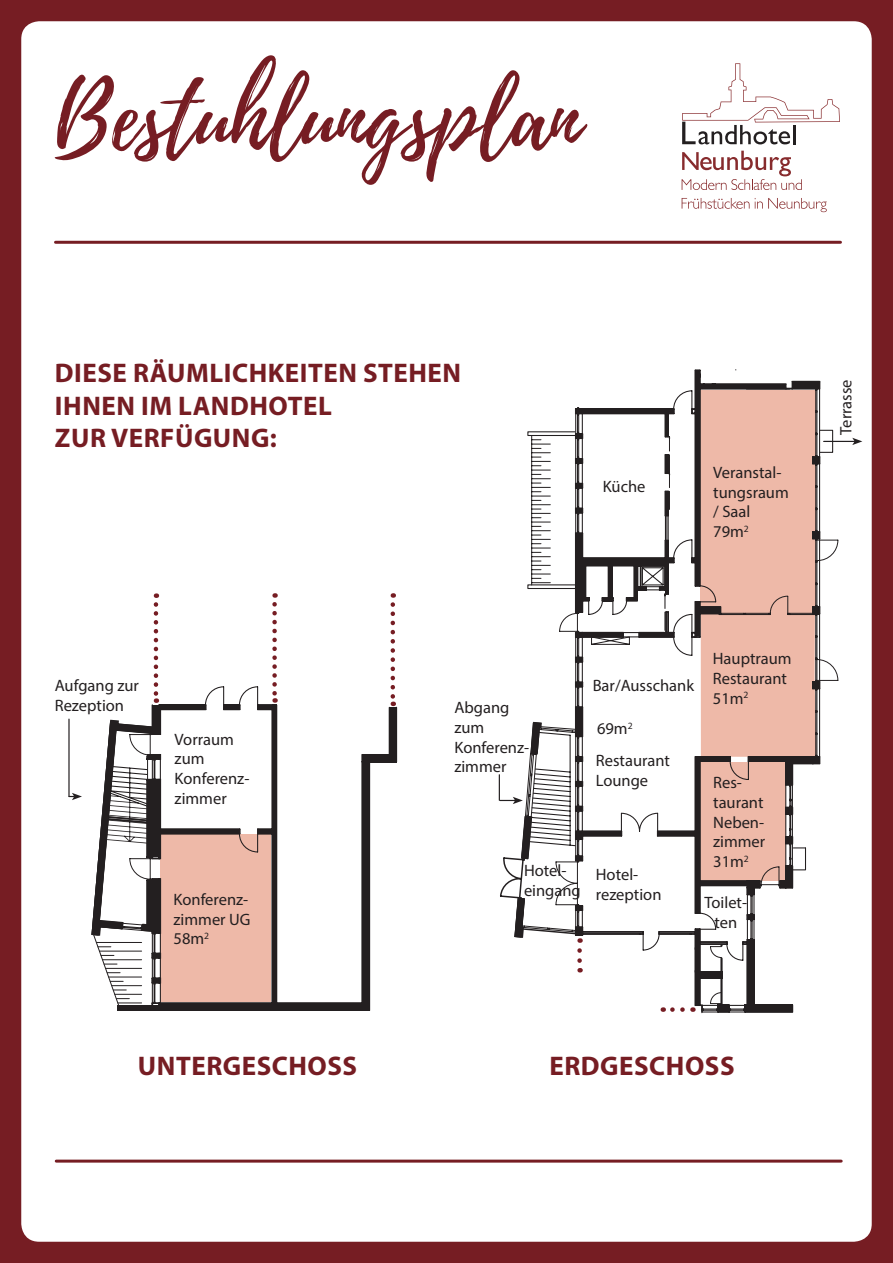
<style>
.page{position:relative;width:893px;height:1263px;background:#761d23}
.page>*{position:absolute;margin:0;border:0;box-sizing:border-box;transform-origin:0 0}
.t1{font:89.1px "Playlist Script";color:#761d23}
.t2{font:700 27px/32.4px "Myriad Pro";letter-spacing:.02em;color:#761d23}
.t3{font:16.5px/19.8px "Myriad Pro";color:#231f20}
</style>
<div class="page">
<div style="left:21px;top:21px;width:851px;height:1221px;background:#fff;border-radius:18px"></div>
<hr style="left:56px;top:241px;width:784px;height:3px;background:#761d23">
<hr style="left:56px;top:1159px;width:785px;height:3px;background:#761d23">
<svg style="left:499px;top:21px;width:373px;height:917px"></svg>
<svg style="left:574px;top:369px;width:247px;height:604px"></svg>
<hr style="left:68px;top:719px;width:2px;height:77px;background:#231f20">
<svg style="left:69px;top:793px;width:13px;height:7px"></svg>
<svg style="left:117px;top:703px;width:281px;height:308px"></svg>
<hr style="left:324px;top:1003px;width:31px;height:1px;background:#231f20">
<hr style="left:285px;top:1003px;width:30px;height:1px;background:#231f20">
<svg style="left:391px;top:604px;width:4px;height:102px"></svg>
<svg style="left:272px;top:604px;width:5px;height:99px"></svg>
<svg style="left:577px;top:950px;width:5px;height:22px"></svg>
<hr style="left:824px;top:441px;width:31px;height:1px;background:#231f20">
<svg style="left:852px;top:438px;width:10px;height:7px"></svg>
<hr style="left:699px;top:384px;width:87px;height:4px;background:#231f20">
<hr style="left:695px;top:371px;width:4px;height:214px;background:#231f20">
<hr style="left:582px;top:831px;width:39px;height:4px;background:#231f20">
<hr style="left:583px;top:632px;width:40px;height:4px;background:#231f20">
<hr style="left:583px;top:558px;width:91px;height:4px;background:#231f20">
<div style="left:159px;top:1004px;width:211px;height:6px;background:#231f20"></div>
<hr style="left:258px;top:829px;width:14px;height:4px;background:#231f20">
<hr style="left:272px;top:705px;width:4px;height:299px;background:#231f20">
<hr style="left:257px;top:705px;width:19px;height:4px;background:#231f20">
<div style="left:362px;top:755px;width:35px;height:8px;background:#231f20"></div>
<div style="left:362px;top:758px;width:8px;height:252px;background:#231f20"></div>
<div style="left:390px;top:707px;width:7px;height:52px;background:#231f20"></div>
<div style="left:576px;top:708px;width:7px;height:28px;background:#231f20"></div>
<svg style="left:575px;top:633px;width:8px;height:75px"></svg>
<div style="left:575px;top:534px;width:8px;height:78px;background:#231f20"></div>
<svg style="left:575px;top:407px;width:8px;height:127px"></svg>
<div style="left:575px;top:408px;width:99px;height:6px;background:#231f20"></div>
<hr style="left:583px;top:562px;width:3px;height:37px;background:#231f20">
<hr style="left:586px;top:562px;width:80px;height:4px;background:#231f20">
<hr style="left:579px;top:597px;width:10px;height:4px;background:#231f20">
<div style="left:792px;top:382px;width:28px;height:7px;background:#231f20"></div>
<svg style="left:591px;top:388px;width:248px;height:626px"></svg>
<div style="left:747px;top:940px;width:7px;height:65px;background:#231f20"></div>
<div style="left:744px;top:1005px;width:49px;height:7px;background:#231f20"></div>
<div style="left:717px;top:1005px;width:12px;height:7px;background:#231f20"></div>
<div style="left:700px;top:971px;width:23px;height:7px;background:#231f20"></div>
<hr style="left:695px;top:929px;width:4px;height:77px;background:#231f20">
<svg style="left:499px;top:722px;width:84px;height:221px"></svg>
<svg style="left:91px;top:604px;width:168px;height:406px"></svg>
<hr style="left:147px;top:755px;width:13px;height:4px;background:#231f20">
<p class="t1" style="left:55px;top:55px;width:528px">Bestuhlungsplan</p>
<p class="t2" style="left:55px;top:356px;width:408px">DIESE RÄUMLICHKEITEN STEHEN<br>IHNEN IM LANDHOTEL<br>ZUR VERFÜGUNG:</p>
<p class="t3" style="left:603px;top:476px;width:44px">Küche</p>
<p class="t3" style="left:713px;top:462px;width:77px">Veranstal&shy;tungsraum</p>
<p class="t3" style="left:713px;top:502px;width:39px">/ Saal</p>
<p class="t3" style="left:713px;top:521px;width:37px">79m<sup>2</sup></p>
<p class="t3" style="left:55px;top:675px;width:86px">Aufgang zur<br>Rezeption</p>
<p class="t3" style="left:175px;top:729px;width:61px">Vorraum zum</p>
<p class="t3" style="left:175px;top:768px;width:76px">Konferenz&shy;zimmer</p>
<p class="t3" style="left:174px;top:889px;width:78px">Konferenz&shy;zimmer UG</p>
<p class="t3" style="left:174px;top:929px;width:37px">58m<sup>2</sup></p>
<p class="t3" style="left:454px;top:697px;width:76px">Abgang zum<br>Konferenz&shy;zimmer</p>
<p class="t3" style="left:524px;top:860px;width:58px">Hotel&shy;eingang</p>
<p class="t3" style="left:593px;top:675px;width:103px">Bar/Ausschank</p>
<p class="t3" style="left:597px;top:718px;width:37px">69m<sup>2</sup></p>
<p class="t3" style="left:596px;top:750px;width:76px">Restaurant</p>
<p class="t3" style="left:596px;top:770px;width:54px">Lounge</p>
<p class="t3" style="left:596px;top:864px;width:43px">Hotel-</p>
<p class="t3" style="left:596px;top:884px;width:67px">rezeption</p>
<p class="t3" style="left:713px;top:648px;width:80px">Hauptraum</p>
<p class="t3" style="left:713px;top:668px;width:76px">Restaurant</p>
<p class="t3" style="left:713px;top:688px;width:37px">51m<sup>2</sup></p>
<p class="t3" style="left:713px;top:772px;width:54px">Res&shy;taurant<br>Neben&shy;zimmer</p>
<p class="t3" style="left:713px;top:851px;width:37px">31m<sup>2</sup></p>
<p class="t3" style="left:704px;top:892px;width:44px;text-align:center">Toilet&shy;ten</p>
<p class="t2" style="left:138px;top:1049px;width:221px">UNTERGESCHOSS</p>
<p class="t2" style="left:549px;top:1049px;width:187px">ERDGESCHOSS</p>
<p class="t3" style="left:836px;top:435px;width:57px;rotate:-90deg">Terrasse</p>
</div>
